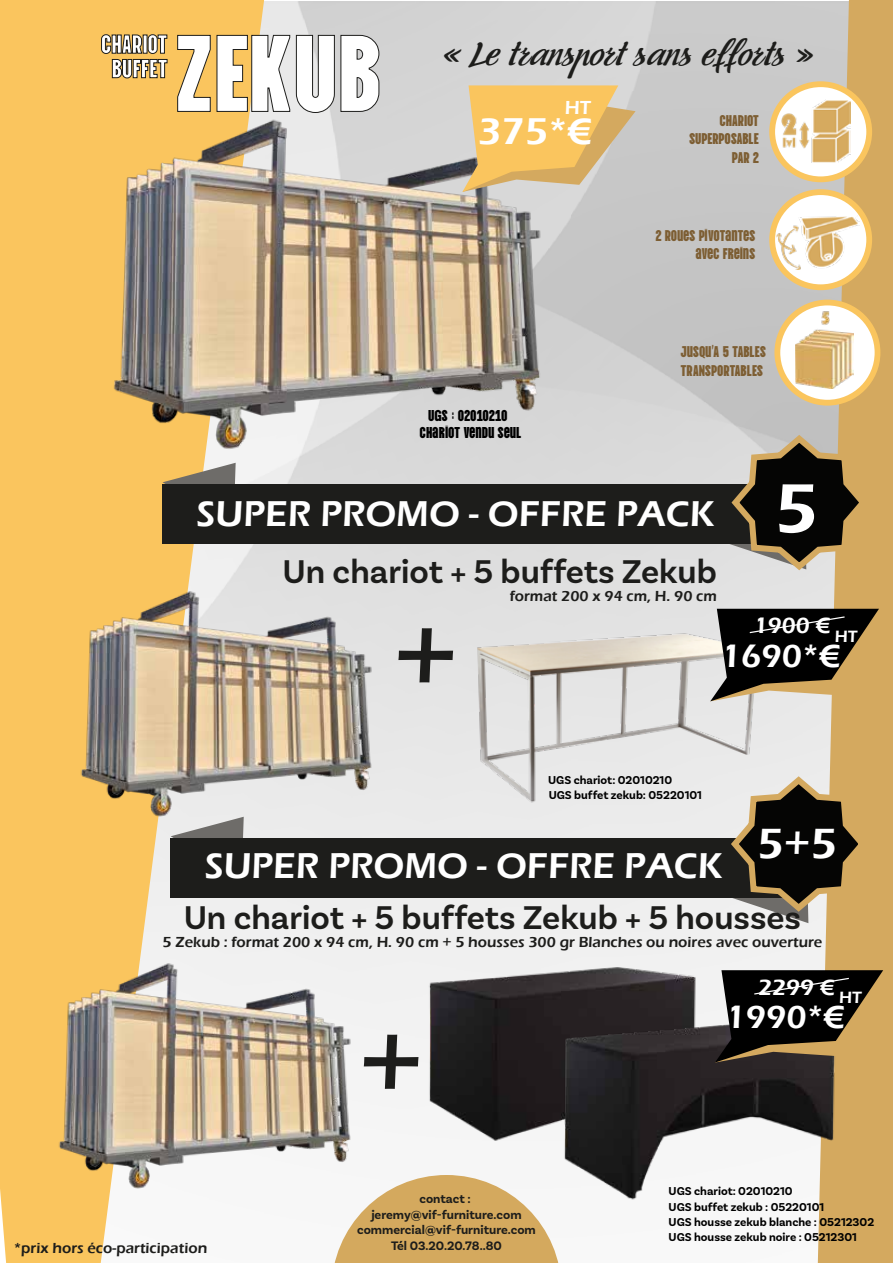
<style>
.page{position:relative;width:893px;height:1263px;background:#fff}
.page>*{position:absolute;margin:0;border:0;box-sizing:border-box;transform-origin:0 0}
.t1{font:108.6px "Vina Sans";color:#fff}
.t2{font:600 71.85px "Eras ITC";color:#fff}
.t3{font:italic 700 42.75px "PF Mediterra";color:#1d1d1b}
.t4{font:600 38.4px "Eras ITC";color:#fff}
.t5{font:600 37.05px "Eras ITC";color:#fff}
.t6{font:600 34.5px "Basic Sans";color:#1d1d1b}
.t7{font:600 33.45px "Eras ITC";color:#fff}
.t8{font:600 33.3px "Eras ITC";color:#fff}
.t9{font:600 23.1px "Eras ITC";color:#fff}
.t10{font:600 22.95px "Eras ITC";color:#fff}
.t11{font:600 19.35px "Eras ITC";color:#fff}
.t12{font:15.6px "Vina Sans";letter-spacing:-.015em;color:#000}
.t13{font:15.45px/18.6px "Vina Sans";letter-spacing:-.02em;color:#7d5e33;text-align:right}
.t14{font:600 15px "Eras ITC";color:#1d1d1b}
.t15{font:700 12.9px/15.5px "Basic Sans";color:#1d1d1b;text-align:center}
.t16{font:700 12px/15.1px "Basic Sans";color:#000}
</style>
<div class="page">
<img style="left:264px;top:93px;width:307px;height:1016px">
<img style="left:264px;top:2px;width:554px;height:91px">
<img style="left:571px;top:701px;width:247px;height:562px">
<img style="left:571px;top:92px;width:247px;height:536px">
<svg style="left:0;top:0;width:264px;height:1263px;background:#f8cb74"></svg>
<svg style="left:818px;top:0;width:75px;height:1263px;background:#d4ae6c"></svg>
<svg style="left:772px;top:192px;width:97px;height:95px"></svg>
<div style="left:769px;top:189px;width:103px;height:101px;border:6px solid #fac55e;border-radius:50%"></div>
<img style="left:776px;top:215px;width:84px;height:54px">
<img style="left:97px;top:109px;width:452px;height:346px">
<svg style="left:177px;top:35px;width:34px;height:77px;background:#e4b457"></svg>
<svg style="left:217px;top:35px;width:73px;height:77px;background:#ddc595"></svg>
<svg style="left:296px;top:35px;width:83px;height:78px;background:#c7c7c7"></svg>
<svg style="left:101px;top:34px;width:67px;height:44px"></svg>
<svg style="left:462px;top:85px;width:174px;height:107px;background:#e6c17c"></svg>
<svg style="left:777px;top:302px;width:100px;height:101px"></svg>
<div style="left:774px;top:300px;width:106px;height:106px;border:6px solid #fac55e;border-radius:50%"></div>
<img style="left:796px;top:309px;width:58px;height:79px">
<svg style="left:772px;top:84px;width:97px;height:95px"></svg>
<div style="left:769px;top:81px;width:103px;height:101px;border:6px solid #fac55e;border-radius:50%"></div>
<img style="left:780px;top:100px;width:71px;height:63px">
<svg style="left:163px;top:463px;width:73px;height:21px;background:#ad9971"></svg>
<div style="left:162px;top:484px;width:644px;height:59px;background:#1d1d1b"></div>
<img style="left:70px;top:584px;width:308px;height:236px">
<img style="left:464px;top:628px;width:304px;height:185px">
<svg style="left:727px;top:430px;width:144px;height:144px;background:#726651"></svg>
<svg style="left:710px;top:609px;width:183px;height:92px;background:#584c36"></svg>
<svg style="left:171px;top:817px;width:73px;height:21px;background:#a7a6a5"></svg>
<div style="left:170px;top:838px;width:644px;height:59px;background:#1d1d1b"></div>
<svg style="left:727px;top:772px;width:143px;height:151px;background:#776a53"></svg>
<img style="left:48px;top:956px;width:308px;height:236px">
<svg style="left:364px;top:1035px;width:42px;height:54px"></svg>
<img style="left:406px;top:897px;width:309px;height:244px">
<svg style="left:398px;top:628px;width:55px;height:54px;background:#a4a4a3"></svg>
<svg style="left:332px;top:1175px;width:227px;height:88px"></svg>
<img style="left:553px;top:958px;width:291px;height:291px">
<svg style="left:715px;top:970px;width:178px;height:92px;background:#483c28"></svg>
<h1 class="t1" style="left:174px;top:-4px;width:209px">ZEKUB</h1>
<h3 class="t3" style="left:440px;top:29px;width:383px">« Letransport sansefforts»</h3>
<h3 class="t11" style="left:565px;top:97px;width:28px">HT</h3>
<h3 class="t4" style="left:478px;top:109px;width:115px">375*€</h3>
<h3 class="t12" style="left:428px;top:404px;width:81px">UGS : 02010210</h3>
<h3 class="t12" style="left:420px;top:421px;width:103px">CHARIOT VENDU SEUL</h3>
<p class="t13" style="left:689px;top:110px;width:71px">CHARIOT<br>SUPERPOSABLE<br>PAR 2</p>
<p class="t13" style="left:655px;top:225px;width:102px">2 ROUES PIVOTANTES<br>AVEC FREINS</p>
<p class="t13" style="left:680px;top:341px;width:87px;text-align:left">JUSQU’A 5 TABLES<br>TRANSPORTABLES</p>
<h3 class="t5" style="left:197px;top:493px;width:519px">SUPER PROMO - OFFRE PACK</h3>
<h3 class="t6" style="left:283px;top:551px;width:436px">Un chariot + 5 buffets Zekub</h3>
<p class="t14" style="left:510px;top:587px;width:209px">format 200 x 94 cm, H. 90 cm</p>
<h2 class="t2" style="left:774px;top:468px;width:45px">5</h2>
<h3 class="t9" style="left:754px;top:612px;width:105px">1900 € <sub>HT</sub></h3>
<h3 class="t7" style="left:721px;top:637px;width:121px">1690*€</h3>
<p class="t16" style="left:548px;top:773px;width:155px;line-height:14.7px">UGS chariot: 02010210<br>UGS buffet zekub: 05220101</p>
<h3 class="t5" style="left:205px;top:844px;width:634px">SUPER PROMO - OFFRE PACK <sup>5+5</sup></h3>
<h3 class="t6" style="left:184px;top:896px;width:619px">Un chariot + 5 buffets Zekub + 5 housses</h3>
<p class="t14" style="left:163px;top:933px;width:661px">5 Zekub : format 200 x 94 cm, H. 90 cm + 5 housses 300 gr Blanches ou noires avec ouverture</p>
<h3 class="t10" style="left:758px;top:974px;width:105px">2299 € <sub>HT</sub></h3>
<p class="t14" style="left:14px;top:1239px;width:195px">*prix hors éco-participation</p>
<p class="t15" style="left:357px;top:1191px;width:180px">contact : jeremy@vif-furniture.com commercial@vif-furniture.com<br>Tél 03.20.20.78..80</p>
<h3 class="t8" style="left:725px;top:998px;width:121px">1990*€</h3>
<p class="t16" style="left:669px;top:1184px;width:207px">UGS chariot: 02010210<br>UGS buffet zekub : 05220101<br>UGS housse zekub blanche : 05212302<br>UGS housse zekub noire : 05212301</p>
</div>
